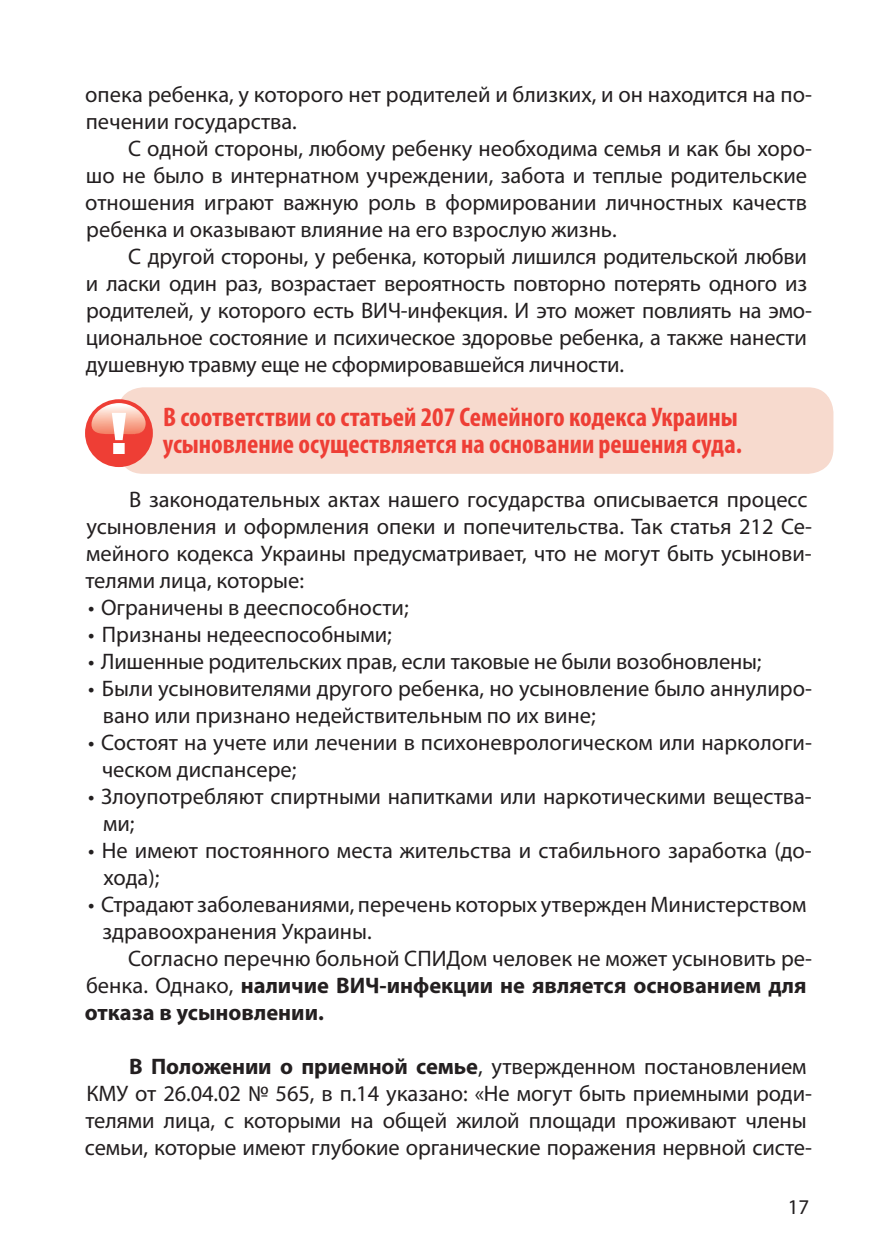
<style>
.page{position:relative;width:893px;height:1259px;background:#fff}
.page>*{position:absolute;margin:0;border:0;box-sizing:border-box;transform-origin:0 0}
.t1{font:700 condensed 27px/27px "Myriad Pro";color:#ee3e35}
.t2{font:22.5px/27px "Myriad Pro";color:#231f20}
.t3{font:21px "Myriad Pro";color:#231f20}
.s1{font-weight:700}
</style>
<div class="page">
<div style="left:118px;top:387px;width:715px;height:87px;background:#f7dace;border-radius:26px"></div>
<div style="left:85px;top:399px;width:68px;height:68px;background:#ee3e35;border-radius:50%"></div>
<svg style="left:92px;top:403px;width:54px;height:51px"></svg>
<p class="t2" style="left:85px;top:81px;width:728px">опека ребенка, у которого нет родителей и близких, и он находится на по&shy;печении государства.</p>
<p class="t2" style="left:85px;top:135px;width:728px;text-indent:43px">С одной стороны, любому ребенку необходима семья и как бы хоро&shy;шо не было в интернатном учреждении, забота и теплые родительские отношения играют важную роль в формировании личностных качеств ребенка и оказывают влияние на его взрослую жизнь.</p>
<p class="t2" style="left:86px;top:243px;width:728px;text-indent:42px">С другой стороны, у ребенка, который лишился родительской любви и ласки один раз, возрастает вероятность повторно потерять одного из родителей, у которого есть ВИЧ-инфекция. И это может повлиять на эмо&shy;циональное состояние и психическое здоровье ребенка, а также нанести душевную травму еще не сформировавшейся личности.</p>
<p class="t1" style="left:163px;top:403px;width:581px">В соответствии со статьей 207 Семейного кодекса Украины усыновление осуществляется на основании решения суда.</p>
<p class="t2" style="left:85px;top:486px;width:728px;text-indent:44px">В законодательных актах нашего государства описывается процесс усыновления и оформления опеки и попечительства. Так статья 212 Се&shy;мейного кодекса Украины предусматривает, что не могут быть усынови&shy;телями лица, которые:</p>
<p class="t2" style="left:88px;top:594px;width:322px">• Ограничены в дееспособности;</p>
<p class="t2" style="left:88px;top:621px;width:305px">• Признаны недееспособными;</p>
<p class="t2" style="left:88px;top:648px;width:675px">• Лишенные родительских прав, если таковые не были возобновлены;</p>
<p class="t2" style="left:103px;top:675px;width:711px;text-indent:-15px">• Были усыновителями другого ребенка, но усыновление было аннулиро&shy;вано или признано недействительным по их вине;</p>
<p class="t2" style="left:102px;top:729px;width:712px;text-indent:-13px">• Состоят на учете или лечении в психоневрологическом или наркологи&shy;ческом диспансере;</p>
<p class="t2" style="left:103px;top:783px;width:710px;text-indent:-15px">• Злоупотребляют спиртными напитками или наркотическими вещества&shy;ми;</p>
<p class="t2" style="left:103px;top:837px;width:710px;text-indent:-15px">• Не имеют постоянного места жительства и стабильного заработка (до&shy;хода);</p>
<p class="t2" style="left:102px;top:891px;width:706px;text-indent:-14px">• Страдают заболеваниями, перечень которых утвержден Министерством здравоохранения Украины.</p>
<p class="t2" style="left:85px;top:945px;width:728px;text-indent:43px">Согласно перечню больной СПИДом человек не может усыновить ре&shy;бенка. Однако, <span class="s1">наличие ВИЧ-инфекции не является основанием для отказа в усыновлении.</span></p>
<p class="t2" style="left:85px;top:1053px;width:729px;text-indent:44px"><span class="s1">В Положении о приемной семье</span>, утвержденном постановлением КМУ от 26.04.02 № 565, в п.14 указано: «Не могут быть приемными роди&shy;телями лица, с которыми на общей жилой площади проживают члены семьи, которые имеют глубокие органические поражения нервной систе-</p>
<p class="t3" style="left:788px;top:1193px;width:23px">17</p>
</div>
